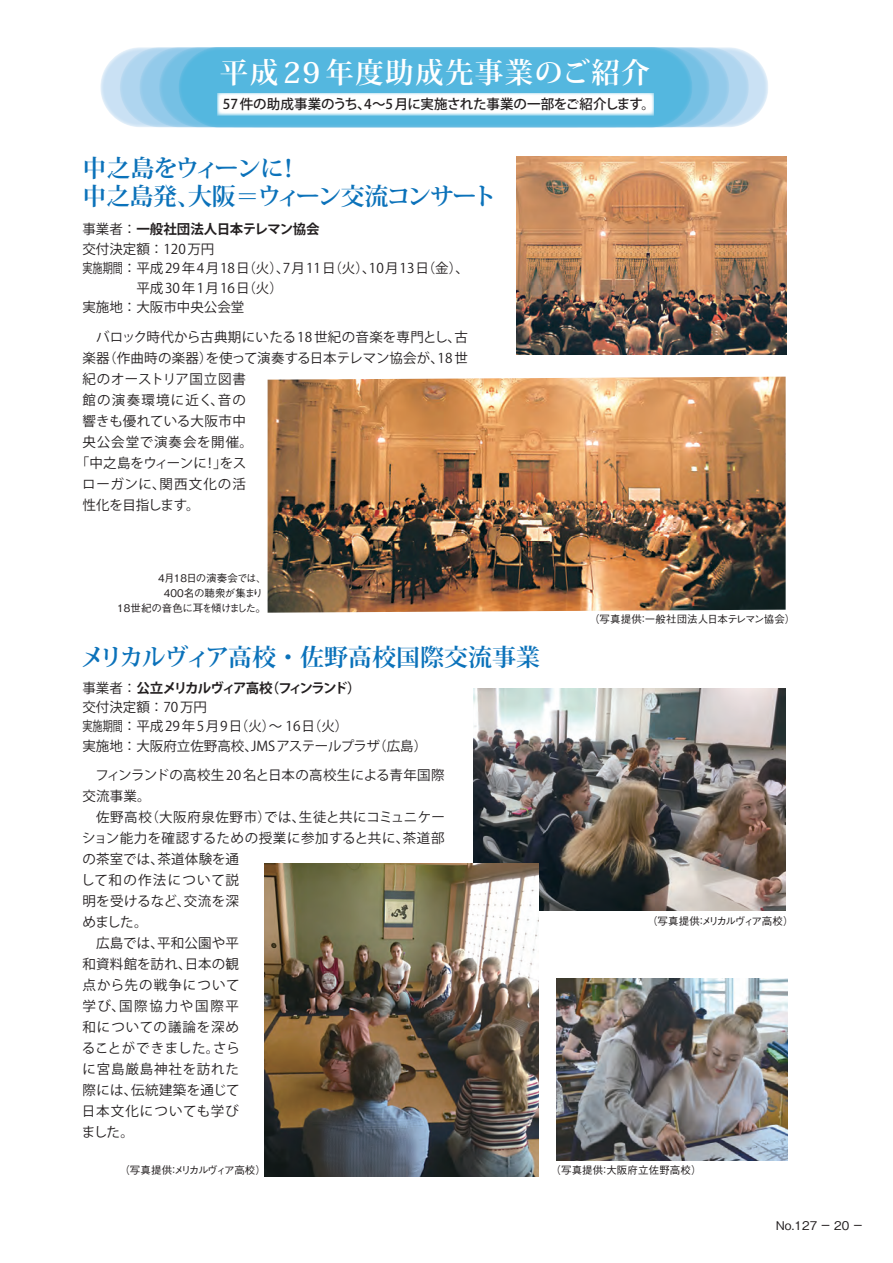
<style>
.page{position:relative;width:893px;height:1263px;background:#fff}
.page>*{position:absolute;margin:0;border:0;box-sizing:border-box;transform-origin:0 0}
.t1{font:700 28.5px "Koz Min Pro";letter-spacing:.05em;color:#fff}
.t2{font:700 24px/28.5px "Koz Min Pro";letter-spacing:-.04em;color:#0b72ba}
.t3{font:700 24px "Koz Min Pro";color:#0b72ba}
.t4{font:13.5px/21px "Koz Go Pro";letter-spacing:.02em;color:#231f20}
.t5{font:13.5px/19.5px "Koz Go Pro";color:#231f20}
.t6{font:500 13.5px "Koz Go Pro";color:#231f20}
.t7{font:13.5px "Koz Go Pro";letter-spacing:-.035em;color:#231f20}
.t8{font:13.5px "Koz Go Pro";letter-spacing:.09em;color:#231f20}
.t9{font:13.5px "Koz Go Pro";letter-spacing:.07em;color:#231f20}
.t10{font:13.5px "Koz Go Pro";letter-spacing:.08em;color:#231f20}
.t11{font:13.5px "Koz Go Pro";letter-spacing:-.03em;color:#231f20}
.t12{font:500 12px "Gothic BBB Pro";color:#231f20}
.t13{font:500 10.5px "Gothic BBB Pro";letter-spacing:.01em;color:#231f20}
.t14{font:500 10.5px "Gothic BBB Pro";letter-spacing:-.115em;color:#231f20}
.t15{font:500 10.5px "Gothic BBB Pro";letter-spacing:-.035em;color:#231f20}
.t16{font:500 10.5px "Gothic BBB Pro";letter-spacing:-.06em;color:#231f20}
.t17{font:500 10.5px "Gothic BBB Pro";letter-spacing:-.015em;color:#231f20}
.s1{font-weight:700}
</style>
<div class="page">
<img style="left:516px;top:157px;width:271px;height:197px">
<img style="left:268px;top:377px;width:518px;height:236px">
<img style="left:473px;top:689px;width:312px;height:221px">
<img style="left:557px;top:978px;width:230px;height:182px">
<img style="left:264px;top:863px;width:274px;height:313px">
<svg style="left:100px;top:47px;width:514px;height:80px;background:#cfe4f5"></svg>
<div style="left:120px;top:47px;width:514px;height:80px;background:#afd5ef;border-radius:40px"></div>
<div style="left:139px;top:47px;width:514px;height:80px;background:#93caea;border-radius:40px"></div>
<div style="left:159px;top:47px;width:514px;height:80px;background:#75c0e4;border-radius:40px"></div>
<div style="left:255px;top:47px;width:513px;height:80px;background:#cae1f4;border-radius:40px"></div>
<div style="left:235px;top:47px;width:514px;height:80px;background:#afd5ef;border-radius:40px"></div>
<div style="left:216px;top:47px;width:513px;height:80px;background:#93caea;border-radius:40px"></div>
<div style="left:196px;top:47px;width:514px;height:80px;background:#75c0e4;border-radius:40px"></div>
<div style="left:179px;top:47px;width:513px;height:80px;background:#54b7df;border-radius:40px"></div>
<div style="left:217px;top:93px;width:437px;height:22px;background:#fff"></div>
<h1 class="t1" style="left:220px;top:52px;width:432px">平成 29 年度助成先事業のご紹介</h1>
<p class="t6" style="left:223px;top:96px;width:434px">57 件の助成事業のうち、4～5月に実施された事業の一部をご紹介します。</p>
<h2 class="t2" style="left:82px;top:153px;width:416px">中之島をウィーンに！<br>中之島発、大阪＝ウィーン交流コンサート</h2>
<p class="t5" style="left:82px;top:220px;width:388px">事業者：<span class="s1">一般社団法人日本テレマン協会<br></span>交付決定額：120 万円<br>実施期間：平成 29 年 4月18日（火）、7月11日（火）、10月13日（金）、　　　　平成 30 年 1月16日（火）<br>実施地：大阪市中央公会堂</p>
<p class="t4" style="left:82px;top:327px;width:387px">　バロック時代から古典期にいたる18 世紀の音楽を専門とし、古</p>
<p class="t4" style="left:82px;top:348px;width:387px">楽器（作曲時の楽器）を使って演奏する日本テレマン協会が、18 世</p>
<p class="t4" style="left:82px;top:369px;width:165px">紀のオーストリア国立図書</p>
<p class="t8" style="left:82px;top:391px;width:165px">館の演奏環境に近く、音の</p>
<p class="t5" style="left:82px;top:412px;width:165px">響きも優れている大阪市中</p>
<p class="t9" style="left:82px;top:433px;width:172px">央公会堂で演奏会を開催。</p>
<p class="t7" style="left:76px;top:454px;width:172px">「中之島をウィーンに！」をス</p>
<p class="t10" style="left:82px;top:475px;width:165px">ローガンに、関西文化の活</p>
<p class="t11" style="left:82px;top:496px;width:119px">性化を目指します。</p>
<p class="t16" style="left:158px;top:569px;width:110px">4月18日の演奏会では、</p>
<p class="t17" style="left:164px;top:584px;width:101px">400名の聴衆が集まり</p>
<p class="t15" style="left:117px;top:599px;width:150px">18世紀の音色に耳を傾けました。</p>
<h2 class="t3" style="left:80px;top:640px;width:461px">メリカルヴィア高校・佐野高校国際交流事業</h2>
<p class="t5" style="left:82px;top:678px;width:346px">事業者：<span class="s1">公立メリカルヴィア高校（フィンランド）<br></span>交付決定額：70 万円<br>実施期間：平成 29 年 5月9日（火）～ 16日（火）<br>実施地：大阪府立佐野高校、JMSアステールプラザ（広島）</p>
<p class="t4" style="left:81px;top:765px;width:365px">　フィンランドの高校生 20 名と日本の高校生による青年国際交流事業。<br>　佐野高校（大阪府泉佐野市）では、生徒と共にコミュニケーション能力を確認するための授業に参加すると共に、茶道部の茶室では、茶道体験を通<br>して和の作法について説<br>明を受けるなど、交流を深<br>めました。<br>　広島では、平和公園や平<br>和資料館を訪れ、日本の観<br>点から先の戦争について<br>学び、国際協力や国際平<br>和についての議論を深め<br>ることができました。さら<br>に宮島厳島神社を訪れた<br>際には、伝統建築を通じて<br>日本文化についても学び<br>ました。</p>
<p class="t14" style="left:119px;top:1162px;width:148px">（写真提供：メリカルヴィア高校）</p>
<p class="t13" style="left:589px;top:611px;width:208px">（写真提供：一般社団法人日本テレマン協会）</p>
<p class="t14" style="left:647px;top:913px;width:148px">（写真提供：メリカルヴィア高校）</p>
<p class="t13" style="left:550px;top:1162px;width:153px">（写真提供：大阪府立佐野高校）</p>
<p class="t12" style="left:776px;top:1215px;width:88px">No.127 一 20 一</p>
</div>
